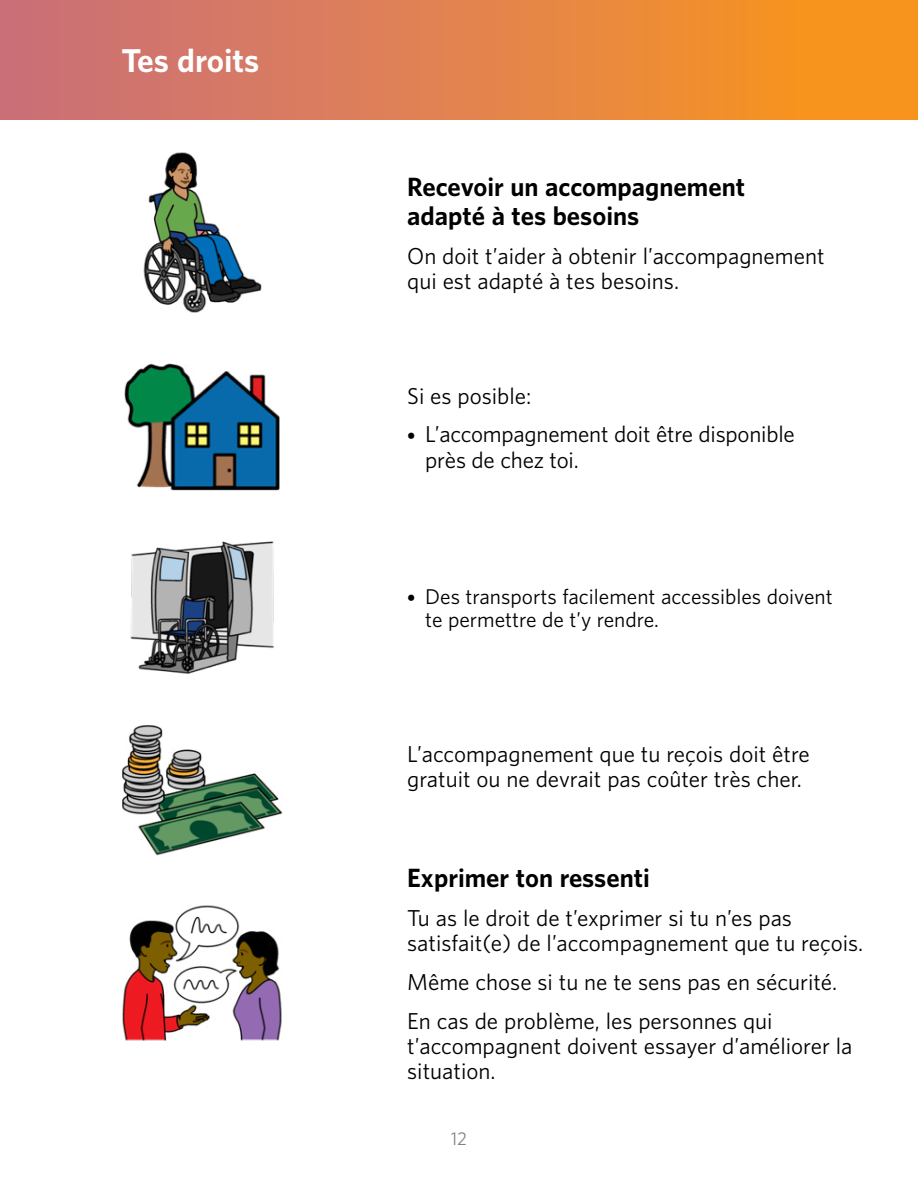
<style>
.page{position:relative;width:918px;height:1188px;background:#fff}
.page>*{position:absolute;margin:0;border:0;box-sizing:border-box;transform-origin:0 0}
.t1{font:700 30px "UNFPA";color:#fff}
.t2{font:700 24px/28.8px "UNFPA";color:#000}
.t3{font:21px/25.2px "UNFPA Text";color:#000}
.t4{font:19.5px/23.4px "UNFPA Text";color:#000}
.t5{font:16.5px "UNFPA Text";color:#808285}
.s1{font-family:"UNFPA";font-weight:700;font-size:16.5px}
</style>
<div class="page">
<div style="left:0;top:0;width:918px;height:120px;background:linear-gradient(to right,#c96e7f,#fb9719)"></div>
<img style="left:124px;top:363px;width:156px;height:128px">
<img style="left:131px;top:542px;width:143px;height:132px">
<img style="left:122px;top:725px;width:160px;height:130px">
<img style="left:123px;top:906px;width:159px;height:135px">
<img style="left:143px;top:153px;width:118px;height:160px">
<h1 class="t1" style="left:122px;top:41px;width:139px">Tes droits</h1>
<p class="t2" style="left:407px;top:172px;width:339px">Recevoir un accompagnement adapté à tes besoins</p>
<p class="t3" style="left:407px;top:243px;width:419px">On doit t’aider à obtenir l’accompagnement qui est adapté à tes besoins.</p>
<p class="t3" style="left:407px;top:383px;width:126px">Si es posible:</p>
<p class="t3" style="left:425px;top:421px;width:371px;text-indent:-18px"><span class="s1">•</span> L’accompagnement doit être disponible près de chez toi.</p>
<p class="t4" style="left:425px;top:584px;width:409px;text-indent:-18px"><span class="s1">•</span> Des transports facilement accessibles doivent te permettre de t’y rendre.</p>
<p class="t3" style="left:407px;top:741px;width:404px">L’accompagnement que tu reçois doit être gratuit ou ne devrait pas coûter très cher.</p>
<p class="t2" style="left:407px;top:863px;width:244px">Exprimer ton ressenti</p>
<p class="t3" style="left:407px;top:905px;width:458px">Tu as le droit de t’exprimer si tu n’es pas satisfait(e) de l’accompagnement que tu reçois.</p>
<p class="t3" style="left:407px;top:962px;width:432px;line-height:38.7px">Même chose si tu ne te sens pas en sécurité.<br>En cas de problème, les personnes qui</p>
<p class="t3" style="left:407px;top:1033px;width:447px">t’accompagnent doivent essayer d’améliorer la situation.</p>
<p class="t5" style="left:451px;top:1128px;width:18px">12</p>
</div>
